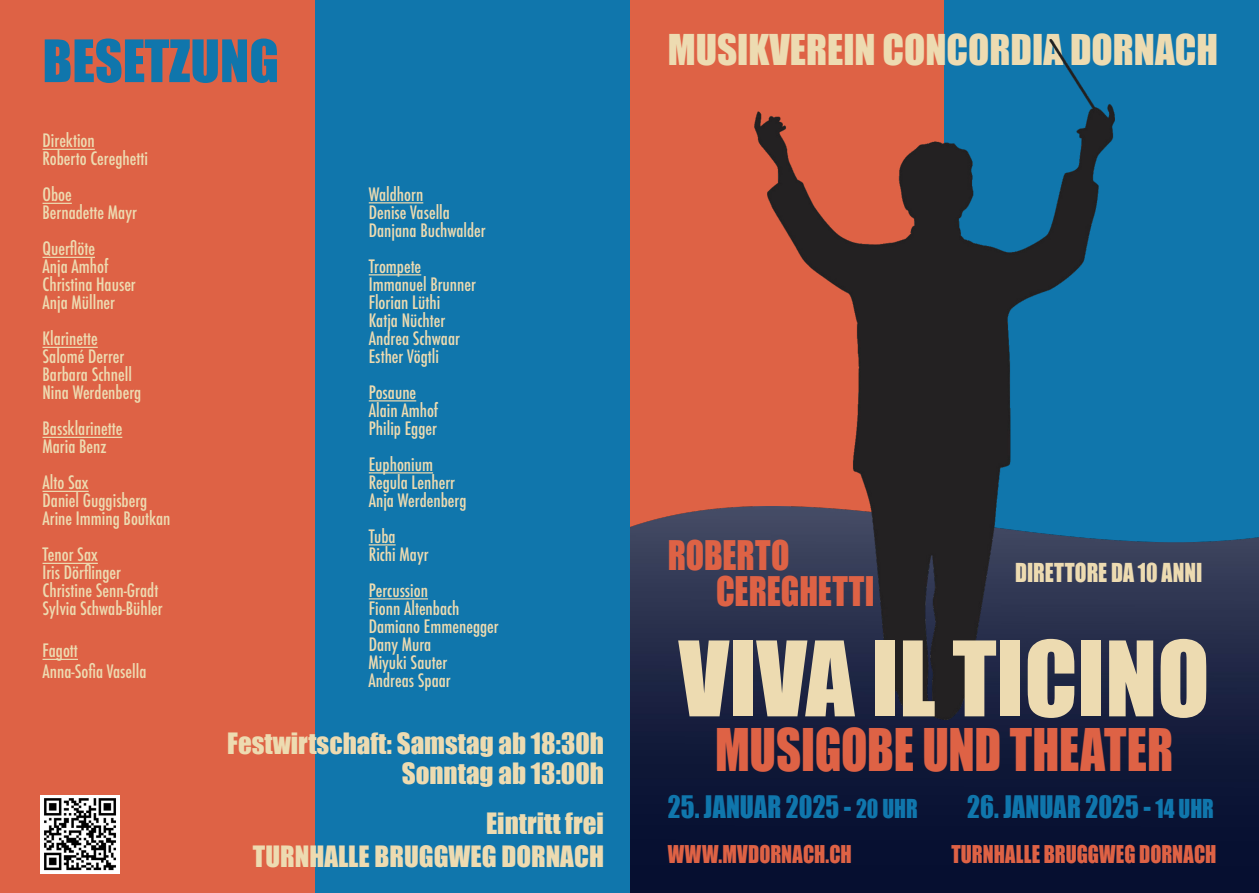
<style>
.page{position:relative;width:1259px;height:893px;background:#fff}
.page>*{position:absolute;margin:0;border:0;box-sizing:border-box;transform-origin:0 0}
.t1{font:96px "Impact";color:#eddbb1}
.t2{font:54px "Impact";letter-spacing:-.01em;color:#de6245;scale:.9 1}
.t3{font:54px "Impact";color:#1076ac}
.t4{font:39px "Impact";color:#eddbb1}
.t5{font:37.5px "Impact";color:#de6245;scale:.9 1}
.t6{font:28.5px "Impact";letter-spacing:.005em;color:#1076ac;scale:.9 1}
.t7{font:27px "Impact";color:#eddbb1}
.t8{font:24px "Impact";color:#eddbb1;scale:.9 1}
.t9{font:22.5px "Impact";color:#de6245;scale:.9 1}
.TopicHeader13pt{font:500 condensed 18px/18px "Futura";color:#eddbb1}
.s1{font-size:24px}
</style>
<div class="page">
<div style="left:0;top:0;width:315px;height:893px;background:#de6245"></div>
<hr style="left:43px;top:149px;width:52px;height:1px;background:#eddbb1">
<svg style="left:43px;top:203px;width:29px;height:1px"></svg>
<hr style="left:43px;top:257px;width:52px;height:1px;background:#eddbb1">
<hr style="left:43px;top:347px;width:55px;height:1px;background:#eddbb1">
<hr style="left:43px;top:437px;width:79px;height:1px;background:#eddbb1">
<hr style="left:43px;top:491px;width:46px;height:1px;background:#eddbb1">
<hr style="left:43px;top:563px;width:55px;height:1px;background:#eddbb1">
<hr style="left:43px;top:659px;width:35px;height:1px;background:#eddbb1">
<div style="left:629px;top:0;width:315px;height:893px;background:#de6245"></div>
<div style="left:944px;top:0;width:315px;height:893px;background:#1076ac"></div>
<img style="left:629px;top:506px;width:630px;height:387px">
<img style="left:754px;top:39px;width:360px;height:681px">
<div style="left:315px;top:0;width:314px;height:893px;background:#1076ac"></div>
<hr style="left:369px;top:202px;width:54px;height:1px;background:#eddbb1">
<hr style="left:369px;top:274px;width:52px;height:1px;background:#eddbb1">
<hr style="left:369px;top:400px;width:47px;height:1px;background:#eddbb1">
<hr style="left:369px;top:472px;width:64px;height:1px;background:#eddbb1">
<svg style="left:369px;top:544px;width:26px;height:1px"></svg>
<hr style="left:369px;top:598px;width:59px;height:1px;background:#eddbb1">
<img style="left:40px;top:795px;width:79px;height:78px">
<p class="t3" style="left:43px;top:19px;width:238px">BESETZUNG</p>
<p class="TopicHeader13pt" style="left:43px;top:132px;width:54px">Direktion</p>
<p class="TopicHeader13pt" style="left:43px;top:150px;width:107px">Roberto Cereghetti</p>
<p class="TopicHeader13pt" style="left:43px;top:186px;width:31px">Oboe</p>
<p class="TopicHeader13pt" style="left:43px;top:204px;width:96px">Bernadette Mayr</p>
<p class="TopicHeader13pt" style="left:43px;top:240px;width:54px">Querflöte</p>
<p class="TopicHeader13pt" style="left:43px;top:258px;width:68px">Anja Amhof</p>
<p class="TopicHeader13pt" style="left:43px;top:276px;width:95px">Christina Hauser</p>
<p class="TopicHeader13pt" style="left:43px;top:294px;width:74px">Anja Müllner</p>
<p class="TopicHeader13pt" style="left:43px;top:330px;width:83px">Klarinette<br>Salomé Derrer</p>
<p class="TopicHeader13pt" style="left:43px;top:366px;width:91px">Barbara Schnell</p>
<p class="TopicHeader13pt" style="left:43px;top:384px;width:100px">Nina Werdenberg</p>
<p class="TopicHeader13pt" style="left:43px;top:420px;width:81px">Bassklarinette<br>Maria Benz</p>
<p class="TopicHeader13pt" style="left:43px;top:474px;width:48px">Alto Sax</p>
<p class="TopicHeader13pt" style="left:43px;top:492px;width:106px">Daniel Guggisberg</p>
<p class="TopicHeader13pt" style="left:43px;top:510px;width:129px">Arine Imming Boutkan</p>
<p class="TopicHeader13pt" style="left:43px;top:546px;width:57px">Tenor Sax</p>
<p class="TopicHeader13pt" style="left:43px;top:564px;width:80px">Iris Dörflinger</p>
<p class="TopicHeader13pt" style="left:43px;top:582px;width:117px">Christine Senn-Gradt</p>
<p class="TopicHeader13pt" style="left:43px;top:600px;width:122px">Sylvia Schwab-Bühler</p>
<p class="TopicHeader13pt" style="left:43px;top:642px;width:37px">Fagott</p>
<p class="TopicHeader13pt" style="left:43px;top:663px;width:105px">Anna-Sofia Vasella</p>
<p class="TopicHeader13pt" style="left:369px;top:185px;width:56px">Waldhorn</p>
<p class="TopicHeader13pt" style="left:369px;top:203px;width:83px">Denise Vasella</p>
<p class="TopicHeader13pt" style="left:369px;top:221px;width:118px">Danjana Buchwalder</p>
<p class="TopicHeader13pt" style="left:369px;top:257px;width:54px">Trompete</p>
<p class="TopicHeader13pt" style="left:369px;top:275px;width:109px">Immanuel Brunner<br>Florian Lüthi</p>
<p class="TopicHeader13pt" style="left:369px;top:311px;width:78px">Katja Nüchter</p>
<p class="TopicHeader13pt" style="left:369px;top:329px;width:93px">Andrea Schwaar</p>
<p class="TopicHeader13pt" style="left:369px;top:347px;width:72px">Esther Vögtli</p>
<p class="TopicHeader13pt" style="left:369px;top:383px;width:49px">Posaune</p>
<p class="TopicHeader13pt" style="left:369px;top:401px;width:71px">Alain Amhof</p>
<p class="TopicHeader13pt" style="left:369px;top:419px;width:70px">Philip Egger</p>
<p class="TopicHeader13pt" style="left:369px;top:455px;width:66px">Euphonium</p>
<p class="TopicHeader13pt" style="left:369px;top:473px;width:88px">Regula Lenherr</p>
<p class="TopicHeader13pt" style="left:369px;top:491px;width:99px">Anja Werdenberg</p>
<p class="TopicHeader13pt" style="left:369px;top:527px;width:28px">Tuba</p>
<p class="TopicHeader13pt" style="left:369px;top:545px;width:61px">Richi Mayr</p>
<p class="TopicHeader13pt" style="left:369px;top:581px;width:61px">Percussion</p>
<p class="TopicHeader13pt" style="left:369px;top:599px;width:92px">Fionn Altenbach</p>
<p class="TopicHeader13pt" style="left:369px;top:617px;width:131px">Damiano Emmenegger</p>
<p class="TopicHeader13pt" style="left:369px;top:635px;width:64px">Dany Mura</p>
<p class="TopicHeader13pt" style="left:368px;top:653px;width:80px">Miyuki Sauter</p>
<p class="TopicHeader13pt" style="left:368px;top:671px;width:84px">Andreas Spaar</p>
<p class="t7" style="left:227px;top:722px;width:378px">Festwirtschaft: Samstag ab 18:30h</p>
<p class="t7" style="left:402px;top:752px;width:204px">Sonntag ab 13:00h</p>
<p class="t7" style="left:486px;top:802px;width:119px">Eintritt frei</p>
<p class="t7" style="left:253px;top:835px;width:352px">TURNHALLE BRUGGWEG DORNACH</p>
<p class="t4" style="left:668px;top:20px;width:552px">MUSIKVEREIN CONCORDIA DORNACH</p>
<p class="t5" style="left:668px;top:526px;width:137px">ROBERTO</p>
<p class="t5" style="left:716px;top:562px;width:177px">CEREGHETTI</p>
<p class="t8" style="left:1015px;top:554px;width:209px">DIRETTORE DA 10 ANNI</p>
<p class="t1" style="left:679px;top:604px;width:532px">VIVA IL TICINO</p>
<p class="t2" style="left:715px;top:708px;width:510px">MUSIGOBE UND THEATER</p>
<p class="t6" style="left:668px;top:784px;width:279px">25. JANUAR 2025 - <span class="s1">20 UHR</span></p>
<p class="t6" style="left:967px;top:784px;width:276px">26. JANUAR 2025 - <span class="s1">14 UHR</span></p>
<p class="t9" style="left:668px;top:837px;width:206px">WWW.MVDORNACH.CH</p>
<p class="t9" style="left:951px;top:837px;width:296px">TURNHALLE BRUGGWEG DORNACH</p>
</div>
